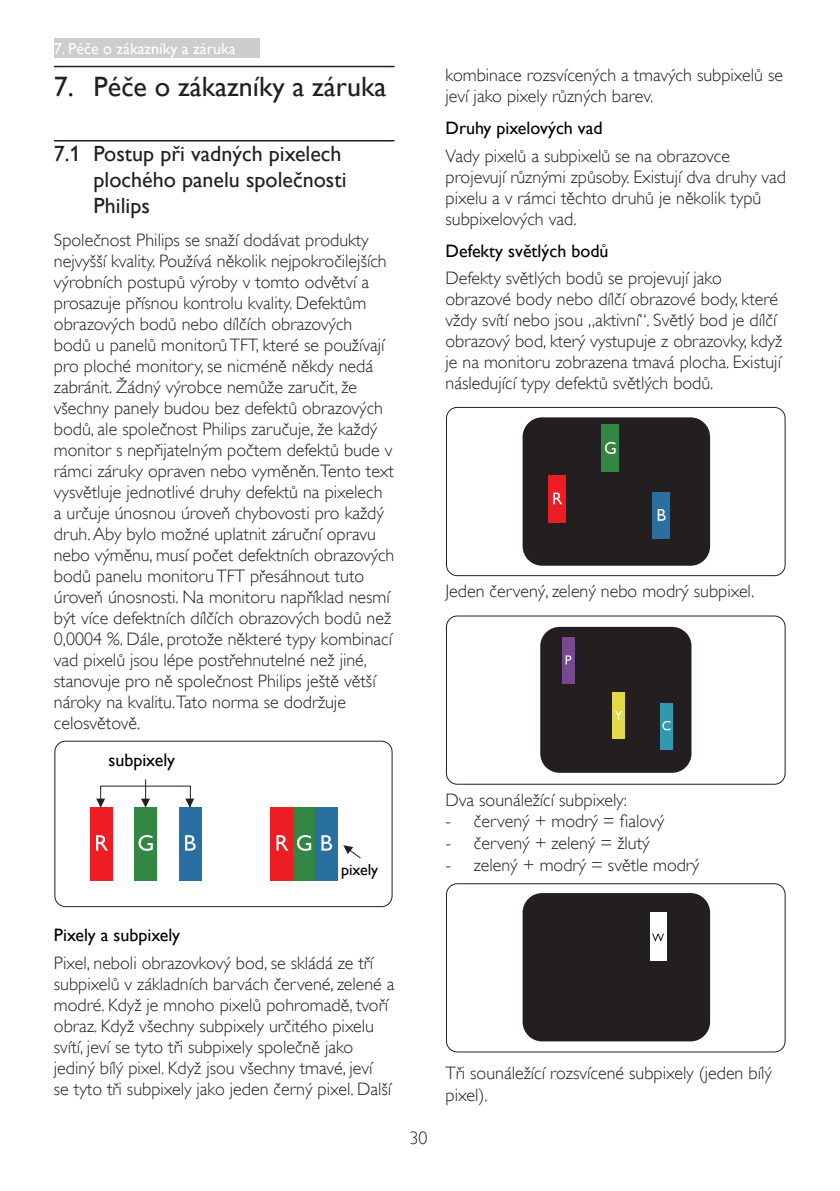
<style>
.page{position:relative;width:840px;height:1191px;background:#fff}
.page>*{position:absolute;margin:0;border:0;box-sizing:border-box;transform-origin:0 0}
.t1{font:28px "Gill Sans Alt One WGL";color:#231f20}
.t2{font:22px/26px "Gill Sans Alt One WGL";color:#231f20}
.chapter-paragraph{font:18px/21px "Gill Sans Alt One WGL Light";color:#231f20}
.Heading_3{font:18px "Gill Sans Alt One WGL";color:#000}
.t3{font:17px "Gill Sans Alt One WGL";color:#231f20}
.t4{font:16px "Gill Sans Alt One WGL";color:#fff}
.Heading_3-2{font:16px "Gill Sans Alt One WGL";color:#000}
</style>
<div class="page">
<div style="left:54px;top:38px;width:205px;height:20px;background:#cdcdcd"></div>
<hr style="left:54px;top:66px;width:340px;height:1px;background:#231f20">
<hr style="left:54px;top:140px;width:340px;height:1px;background:#231f20">
<div style="left:55px;top:741px;width:337px;height:166px;border:1px solid #231f20;border-radius:11px"></div>
<div style="left:90px;top:807px;width:22px;height:73px;background:#ee1d23"></div>
<div style="left:134px;top:807px;width:23px;height:73px;background:#348645"></div>
<div style="left:179px;top:807px;width:22px;height:73px;background:#296fa0"></div>
<svg style="left:96px;top:835px;width:12px;height:15px"></svg>
<svg style="left:138px;top:835px;width:15px;height:16px"></svg>
<svg style="left:185px;top:835px;width:11px;height:15px"></svg>
<div style="left:270px;top:807px;width:22px;height:73px;background:#ee1d23"></div>
<div style="left:293px;top:807px;width:22px;height:73px;background:#348645"></div>
<div style="left:315px;top:807px;width:23px;height:73px;background:#296fa0"></div>
<svg style="left:276px;top:835px;width:12px;height:15px"></svg>
<svg style="left:297px;top:835px;width:14px;height:16px"></svg>
<svg style="left:321px;top:835px;width:11px;height:15px"></svg>
<svg style="left:343px;top:845px;width:18px;height:14px"></svg>
<svg style="left:141px;top:779px;width:9px;height:26px"></svg>
<svg style="left:96px;top:798px;width:9px;height:8px"></svg>
<svg style="left:185px;top:798px;width:9px;height:7px"></svg>
<div style="left:446px;top:407px;width:338px;height:169px;border:1px solid #231f20;border-radius:11px"></div>
<div style="left:522px;top:417px;width:187px;height:149px;background:#231f20;border-radius:20px"></div>
<div style="left:601px;top:424px;width:17px;height:48px;background:#348645"></div>
<svg style="left:604px;top:442px;width:11px;height:12px"></svg>
<div style="left:548px;top:475px;width:17px;height:48px;background:#ee1d23"></div>
<svg style="left:553px;top:492px;width:9px;height:12px"></svg>
<div style="left:651px;top:492px;width:17px;height:46px;background:#296fa0"></div>
<svg style="left:657px;top:509px;width:8px;height:12px"></svg>
<div style="left:446px;top:616px;width:338px;height:168px;border:1px solid #231f20;border-radius:11px"></div>
<div style="left:540px;top:627px;width:151px;height:146px;background:#231f20;border-radius:19px"></div>
<div style="left:561px;top:637px;width:13px;height:46px;background:#784890"></div>
<div style="left:611px;top:693px;width:13px;height:46px;background:#e3d848"></div>
<div style="left:659px;top:703px;width:13px;height:46px;background:#3297af"></div>
<svg style="left:565px;top:655px;width:6px;height:9px"></svg>
<svg style="left:614px;top:711px;width:8px;height:9px"></svg>
<svg style="left:662px;top:721px;width:8px;height:9px"></svg>
<div style="left:446px;top:883px;width:338px;height:169px;border:1px solid #231f20;border-radius:11px"></div>
<div style="left:522px;top:893px;width:187px;height:148px;background:#231f20;border-radius:20px"></div>
<div style="left:649px;top:912px;width:17px;height:48px;background:#fff"></div>
<svg style="left:652px;top:933px;width:11px;height:8px"></svg>
<p class="t4" style="left:54px;top:38px;width:183px">7. Péče o zákazníky a záruka</p>
<p class="t1" style="left:54px;top:67px;width:334px">7. Péče o zákazníky a záruka</p>
<p class="t2" style="left:94px;top:141px;width:254px;text-indent:-40px">7.1 Postup při vadných pixelech plochého panelu společnosti<br>Philips</p>
<p class="chapter-paragraph" style="left:54px;top:229px;width:342px">Společnost Philips se snaží dodávat produkty nejvyšší kvality. Používá několik nejpokročilejších výrobních postupů výroby v tomto odvětví a prosazuje přísnou kontrolu kvality. Defektům obrazových bodů nebo dílčích obrazových<br>bodů u panelů monitorůTFT, které se používají pro ploché monitory, se nicméně někdy nedá zabránit. Žádný výrobce nemůže zaručit, že všechny panely budou bez defektů obrazových bodů, ale společnost Philips zaručuje, že každý monitor s nepřijatelným počtem defektů bude v rámci záruky opraven nebo vyměněn.Tento text vysvětluje jednotlivé druhy defektů na pixelech a určuje únosnou úroveň chybovosti pro každý druh.Aby bylo možné uplatnit záruční opravu nebo výměnu, musí počet defektních obrazových bodů panelu monitoruTFT přesáhnout tuto úroveň únosnosti. Na monitoru například nesmí být více defektních dílčích obrazových bodů než 0,0004 %. Dále, protože některé typy kombinací vad pixelů jsou lépe postřehnutelné než jiné, stanovuje pro ně společnost Philips ještě větší nároky na kvalitu.Tato norma se dodržuje celosvětově.</p>
<p class="t3" style="left:117px;top:754px;width:58px">subpixel</p>
<p class="Heading_3" style="left:108px;top:747px;width:68px">subpixely</p>
<p class="t3" style="left:344px;top:858px;width:34px">pixel</p>
<p class="Heading_3-2" style="left:341px;top:859px;width:39px">pixely</p>
<p class="chapter-paragraph" style="left:445px;top:64px;width:339px">kombinace rozsvícených a tmavých subpixelů se jeví jako pixely různých barev.</p>
<p class="Heading_3" style="left:445px;top:116px;width:159px">Druhy pixelových vad</p>
<p class="chapter-paragraph" style="left:445px;top:145px;width:342px">Vady pixelů a subpixelů se na obrazovce projevují různými způsoby. Existují dva druhy vad pixelu a v rámci těchto druhů je několik typů subpixelových vad.</p>
<p class="Heading_3" style="left:445px;top:238px;width:164px">Defekty světlých bodů</p>
<p class="chapter-paragraph" style="left:445px;top:268px;width:338px">Defekty světlých bodů se projevují jako obrazové body nebo dílčí obrazové body, které vždy svítí nebo jsou „aktivní“. Světlý bod je dílčí obrazový bod, který vystupuje z obrazovky, když je na monitoru zobrazena tmavá plocha. Existují následující typy defektů světlých bodů.</p>
<p class="chapter-paragraph" style="left:445px;top:581px;width:310px">Jeden červený, zelený nebo modrý subpixel.</p>
<p class="chapter-paragraph" style="left:445px;top:789px;width:183px">Dva sounáležící subpixely:</p>
<p class="chapter-paragraph" style="left:445px;top:811px;width:220px">- červený + modrý = fialový</p>
<p class="chapter-paragraph" style="left:445px;top:832px;width:205px">- červený + zelený = žlutý</p>
<p class="chapter-paragraph" style="left:445px;top:854px;width:255px">- zelený + modrý = světle modrý</p>
<p class="Heading_3" style="left:54px;top:923px;width:128px">Pixely a subpixely</p>
<p class="chapter-paragraph" style="left:54px;top:952px;width:342px">Pixel, neboli obrazovkový bod, se skládá ze tří subpixelů v základních barvách červené, zelené a modré. Když je mnoho pixelů pohromadě, tvoří obraz. Když všechny subpixely určitého pixelu svítí, jeví se tyto tři subpixely společně jako jediný bílý pixel. Když jsou všechny tmavé, jeví<br>se tyto tři subpixely jako jeden černý pixel. Další</p>
<p class="chapter-paragraph" style="left:409px;top:1127px;width:19px">30</p>
<p class="chapter-paragraph" style="left:445px;top:1062px;width:328px;line-height:22px">Tři sounáležící rozsvícené subpixely (jeden bílý pixel).</p>
</div>
